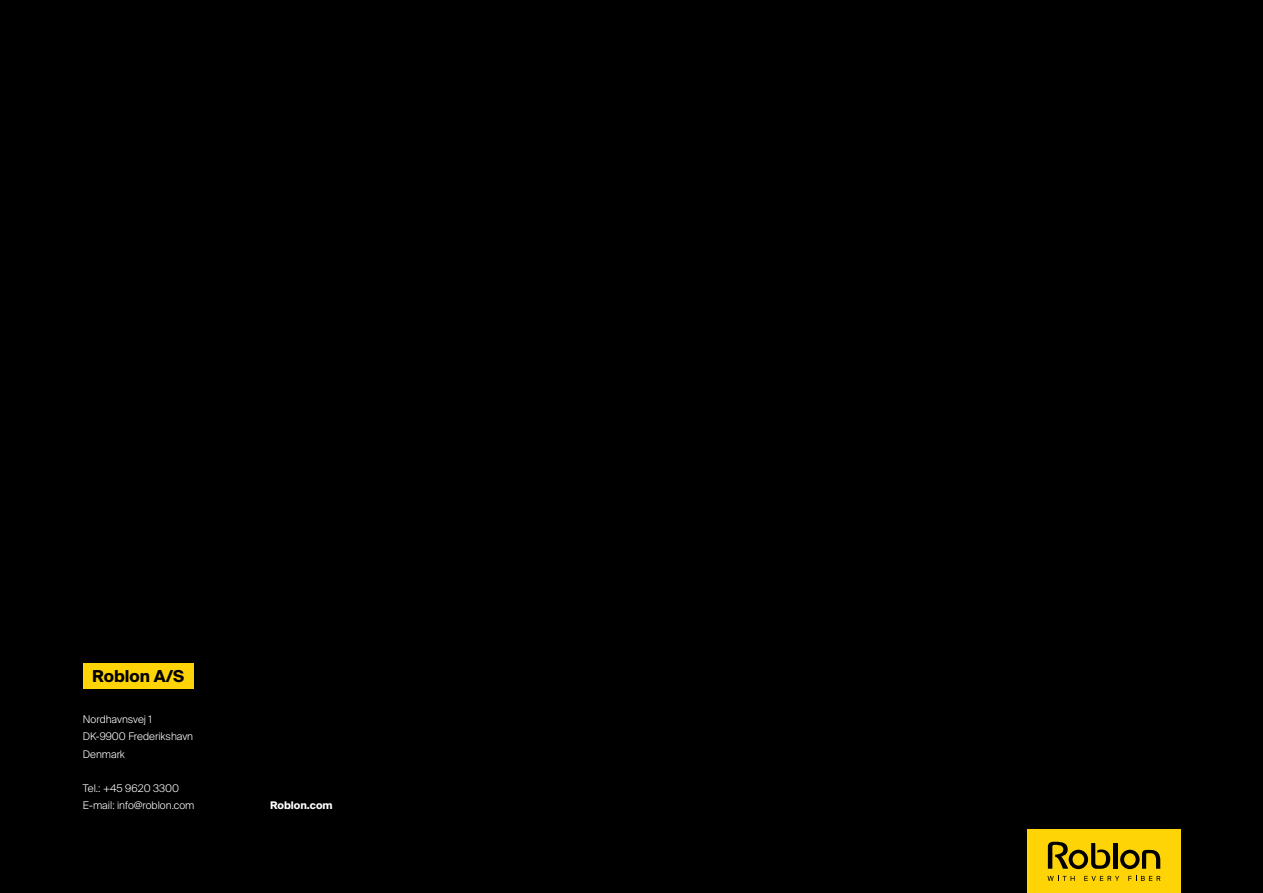
<style>
.page{position:relative;width:1263px;height:893px;background:#000}
.page>*{position:absolute;margin:0;border:0;box-sizing:border-box;transform-origin:0 0}
.t1{font:700 16.5px "Suisse Intl";color:#000}
.t2{font:300 10.5px/17.2px "Suisse Intl";color:#fff}
.t3{font:700 10.5px "Suisse Intl";color:#fff}
</style>
<div class="page">
<div style="left:1027px;top:829px;width:153px;height:64px;background:#ffd407"></div>
<hr style="left:1113px;top:843px;width:4px;height:26px;background:#000">
<svg style="left:1048px;top:842px;width:62px;height:27px"></svg>
<svg style="left:1120px;top:849px;width:40px;height:20px"></svg>
<svg style="left:1047px;top:876px;width:28px;height:5px"></svg>
<svg style="left:1084px;top:876px;width:35px;height:5px"></svg>
<svg style="left:1128px;top:876px;width:32px;height:5px"></svg>
<div style="left:83px;top:663px;width:110px;height:26px;background:#ffd407"></div>
<h1 class="t1" style="left:92px;top:667px;width:93px">Roblon A/S</h1>
<p class="t2" style="left:83px;top:711px;width:112px">Nordhavnsvej 1<br>DK-9900 Frederikshavn<br>Denmark</p>
<p class="t2" style="left:83px;top:780px;width:113px">Tel.: +45 9620 3300<br>E-mail: info@roblon.com</p>
<p class="t3" style="left:270px;top:800px;width:64px">Roblon.com</p>
</div>
